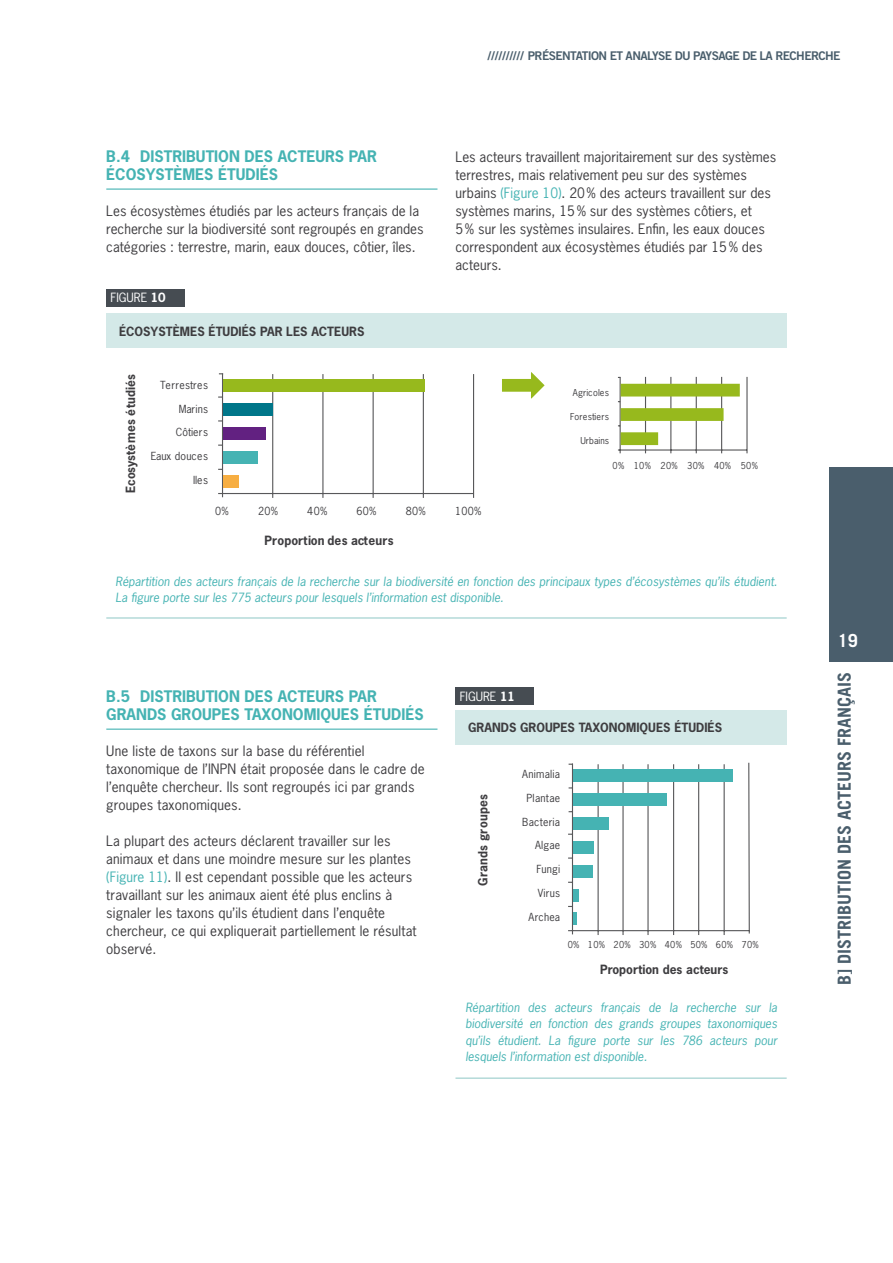
<style>
.page{position:relative;width:893px;height:1263px;background:#fff}
.page>*{position:absolute;margin:0;border:0;box-sizing:border-box;transform-origin:0 0}
.t1{font:700 18px "Trade Gothic LT Std";color:#4a5e6c}
.t2{font:700 18px "Trade Gothic LT Std";color:#fff}
.t3{font:700 15px/18px "News Gothic Std";color:#45b3b3}
.t4{font:13.5px/18px "News Gothic Std";color:#3e3d40}
.t5{font:italic 12px/16.5px "News Gothic Std";color:#45b3b3}
.t6{font:700 12px "News Gothic Std";color:#3e3d40}
.t7{font:12px "Trade Gothic LT Std Bd 2";letter-spacing:-.05em;color:#4a5e6c}
.t8{font:12px "News Gothic Std";color:#fff}
.t9{font:700 12px "News Gothic Std";letter-spacing:.02em;color:#3e3d40}
.t10{font:10.5px "News Gothic Std";letter-spacing:.02em;color:#3e3d40}
.t11{font:9px "News Gothic Std";letter-spacing:.03em;color:#3e3d40}
.t12{font:9px "News Gothic Std";letter-spacing:.01em;color:#3e3d40}
.t13{font:9px "News Gothic Std";letter-spacing:.005em;color:#3e3d40}
.s1{font-weight:700}
.s2{color:#45b3b3}
</style>
<div class="page">
<div style="left:829px;top:468px;width:64px;height:194px;background:#4a5e6c"></div>
<hr style="left:106px;top:189px;width:331px;height:1px;background:#45b3b3">
<div style="left:106px;top:314px;width:681px;height:34px;background:#d4e9e8"></div>
<hr style="left:218px;top:493px;width:256px;height:1px;background:#58585a">
<hr style="left:222px;top:373px;width:1px;height:124px;background:#58585a">
<hr style="left:272px;top:374px;width:1px;height:124px;background:#58585a">
<hr style="left:322px;top:374px;width:1px;height:124px;background:#58585a">
<hr style="left:373px;top:374px;width:1px;height:124px;background:#58585a">
<hr style="left:423px;top:374px;width:1px;height:124px;background:#58585a">
<hr style="left:473px;top:374px;width:1px;height:124px;background:#58585a">
<div style="left:223px;top:475px;width:16px;height:13px;background:#f7ae42"></div>
<div style="left:223px;top:451px;width:35px;height:13px;background:#45b3b3"></div>
<div style="left:223px;top:427px;width:43px;height:13px;background:#622181"></div>
<div style="left:223px;top:403px;width:50px;height:13px;background:#007689"></div>
<div style="left:223px;top:379px;width:202px;height:13px;background:#97b91d"></div>
<hr style="left:618px;top:449px;width:129px;height:2px;background:#58585a">
<hr style="left:620px;top:377px;width:1px;height:76px;background:#58585a">
<hr style="left:645px;top:377px;width:1px;height:76px;background:#58585a">
<hr style="left:670px;top:377px;width:1px;height:76px;background:#58585a">
<hr style="left:696px;top:377px;width:1px;height:76px;background:#58585a">
<hr style="left:721px;top:377px;width:1px;height:76px;background:#58585a">
<hr style="left:746px;top:377px;width:2px;height:76px;background:#58585a">
<svg style="left:618px;top:384px;width:122px;height:61px"></svg>
<svg style="left:502px;top:372px;width:43px;height:27px"></svg>
<div style="left:106px;top:289px;width:79px;height:18px;background:#464c52"></div>
<hr style="left:106px;top:617px;width:681px;height:2px;background:#b4dad9">
<hr style="left:106px;top:729px;width:331px;height:1px;background:#45b3b3">
<div style="left:455px;top:710px;width:332px;height:34px;background:#d4e9e8"></div>
<svg style="left:568px;top:762px;width:182px;height:173px"></svg>
<div style="left:573px;top:889px;width:5px;height:12px;background:#45b3b3"></div>
<div style="left:573px;top:865px;width:20px;height:12px;background:#45b3b3"></div>
<div style="left:573px;top:841px;width:21px;height:13px;background:#45b3b3"></div>
<div style="left:573px;top:817px;width:36px;height:13px;background:#45b3b3"></div>
<div style="left:573px;top:793px;width:93px;height:13px;background:#45b3b3"></div>
<div style="left:573px;top:769px;width:159px;height:13px;background:#45b3b3"></div>
<div style="left:455px;top:687px;width:79px;height:18px;background:#464c52"></div>
<hr style="left:455px;top:1077px;width:332px;height:2px;background:#b4dad9">
<p class="t7" style="left:488px;top:48px;width:354px">////////// PRÉSENTATION ET ANALYSE DU PAYSAGE DE LA RECHERCHE</p>
<p class="t3" style="left:106px;top:147px;width:272px">B.4 DISTRIBUTION DES ACTEURS PAR<br>ÉCOSYSTÈMES ÉTUDIÉS</p>
<p class="t4" style="left:106px;top:202px;width:319px">Les écosystèmes étudiés par les acteurs français de la recherche sur la biodiversité sont regroupés en grandes catégories : terrestre, marin, eaux douces, côtier, îles.</p>
<p class="t8" style="left:111px;top:290px;width:57px">FIGURE <span class="s1">10</span></p>
<p class="t6" style="left:119px;top:323px;width:247px">ÉCOSYSTÈMES ÉTUDIÉS PAR LES ACTEURS</p>
<p class="t6" style="left:123px;top:493px;width:120px;rotate:-90deg">ECOSYSTÈMES ÉTUDIÉS</p>
<p class="t10" style="left:160px;top:379px;width:49px">Terrestres</p>
<p class="t10" style="left:179px;top:402px;width:31px">Marins</p>
<p class="t10" style="left:176px;top:426px;width:34px">Côtiers</p>
<p class="t10" style="left:151px;top:449px;width:59px">Eaux douces</p>
<p class="t10" style="left:193px;top:473px;width:16px">Iles</p>
<p class="t4" style="left:455px;top:148px;width:322px">Les acteurs travaillent majoritairement sur des systèmes terrestres, mais relativement peu sur des systèmes urbains <span class="s2">(Figure 10)</span>. 20% des acteurs travaillent sur des systèmes marins, 15% sur des systèmes côtiers, et<br>5% sur les systèmes insulaires. Enfin, les eaux douces correspondent aux écosystèmes étudiés par 15% des acteurs.</p>
<p class="t11" style="left:573px;top:386px;width:38px">Agricoles</p>
<p class="t12" style="left:570px;top:410px;width:41px">Forestiers</p>
<p class="t13" style="left:581px;top:435px;width:30px">Urbains</p>
<p class="t11" style="left:612px;top:459px;width:147px">0% 10% 20% 30% 40% 50%</p>
<p class="t10" style="left:215px;top:504px;width:15px">0%</p>
<p class="t10" style="left:258px;top:504px;width:22px">20%</p>
<p class="t10" style="left:307px;top:504px;width:22px">40%</p>
<p class="t10" style="left:357px;top:504px;width:22px">60%</p>
<p class="t10" style="left:406px;top:504px;width:22px">80%</p>
<p class="t10" style="left:455px;top:504px;width:28px">100%</p>
<p class="t6" style="left:265px;top:533px;width:131px">PROPORTION DES ACTEURS</p>
<p class="t5" style="left:115px;top:573px;width:663px">Répartition des acteurs français de la recherche sur la biodiversité en fonction des principaux types d’écosystèmes qu’ils étudient.<br>La figure porte sur les 775 acteurs pour lesquels l’information est disponible.</p>
<p class="t3" style="left:106px;top:687px;width:319px">B.5 DISTRIBUTION DES ACTEURS PAR<br>GRANDS GROUPES TAXONOMIQUES ÉTUDIÉS</p>
<p class="t4" style="left:106px;top:742px;width:320px">Une liste de taxons sur la base du référentiel taxonomique de l’INPN était proposée dans le cadre de l’enquête chercheur. Ils sont regroupés ici par grands groupes taxonomiques.</p>
<p class="t4" style="left:106px;top:832px;width:312px">La plupart des acteurs déclarent travailler sur les animaux et dans une moindre mesure sur les plantes <span class="s2">(Figure 11)</span>. Il est cependant possible que les acteurs travaillant sur les animaux aient été plus enclins à signaler les taxons qu’ils étudient dans l’enquête chercheur, ce qui expliquerait partiellement le résultat observé.</p>
<p class="t8" style="left:460px;top:688px;width:57px">FIGURE <span class="s1">11</span></p>
<p class="t6" style="left:468px;top:720px;width:255px">GRANDS GROUPES TAXONOMIQUES ÉTUDIÉS</p>
<p class="t9" style="left:475px;top:886px;width:93px;rotate:-90deg">GRANDS GROUPES</p>
<p class="t10" style="left:522px;top:767px;width:40px">Animalia</p>
<p class="t10" style="left:526px;top:791px;width:35px">Plantae</p>
<p class="t10" style="left:522px;top:815px;width:39px">Bacteria</p>
<p class="t10" style="left:535px;top:839px;width:27px">Algae</p>
<p class="t10" style="left:536px;top:862px;width:25px">Fungi</p>
<p class="t10" style="left:538px;top:886px;width:24px">Virus</p>
<p class="t10" style="left:528px;top:910px;width:33px">Archea</p>
<p class="t11" style="left:568px;top:938px;width:192px">0% 10% 20% 30% 40% 50% 60% 70%</p>
<p class="t6" style="left:600px;top:961px;width:130px">PROPORTION DES ACTEURS</p>
<p class="t5" style="left:465px;top:999px;width:313px;text-align:justify">Répartition des acteurs français de la recherche sur la biodiversité en fonction des grands groupes taxonomiques qu’ils étudient. La figure porte sur les 786 acteurs pour lesquels l’information est disponible.</p>
<h1 class="t2" style="left:838px;top:629px;width:22px">19</h1>
<h1 class="t1" style="left:833px;top:985px;width:313px;rotate:-90deg">B] Distribution des acteurs français</h1>
</div>
